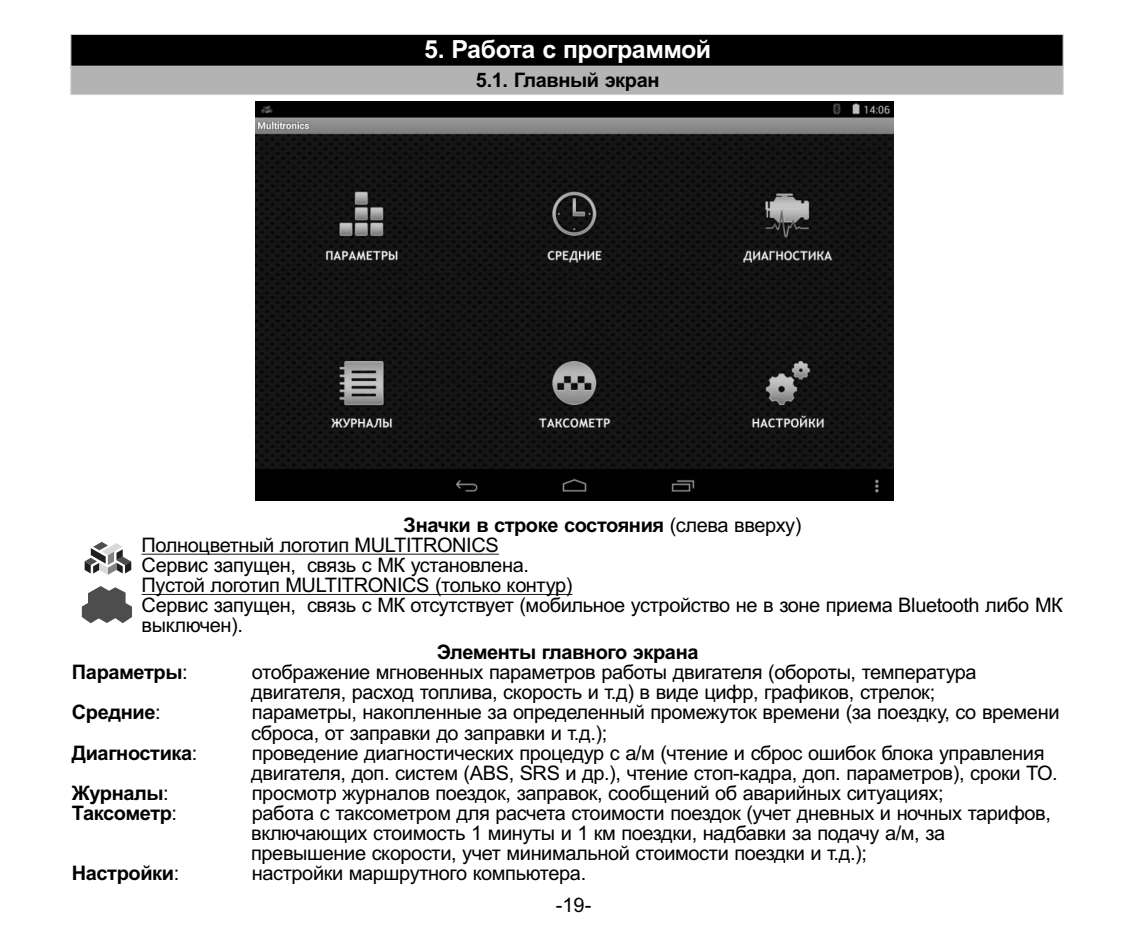
<style>
.page{position:relative;width:1134px;height:943px;background:#fff}
.page>*{position:absolute;margin:0;border:0;box-sizing:border-box;transform-origin:0 0}
.t1{font:700 25px "Arial";letter-spacing:-.02em;color:#fff}
.t2{font:20px/20px "Arial";letter-spacing:-.02em;color:#000}
.t3{font:700 20px "Arial";letter-spacing:-.02em;color:#000}
.s1{font-weight:700}
.s2{font-weight:400}
</style>
<div class="page">
<svg style="left:70px;top:34px;width:994px;height:61px;background:#5a5a5a"></svg>
<hr style="left:142px;top:553px;width:213px;height:1px;background:#000">
<hr style="left:142px;top:594px;width:143px;height:1px;background:#000">
<hr style="left:430px;top:594px;width:142px;height:1px;background:#000">
<hr style="left:355px;top:553px;width:144px;height:1px;background:#000">
<hr style="left:285px;top:594px;width:145px;height:1px;background:#000">
<svg style="left:85px;top:542px;width:46px;height:33px"></svg>
<svg style="left:81px;top:586px;width:51px;height:38px"></svg>
<img style="left:255px;top:102px;width:638px;height:398px">
<p class="t1" style="left:424px;top:39px;width:288px">5. Работа с программой</p>
<p class="t3" style="left:476px;top:72px;width:185px">5.1. Главный экран</p>
<p class="t2" style="left:142px;top:516px;width:923px;text-indent:262px"><span class="s1">Значки в строке состояния</span> (слева вверху)<br>Полноцветный логотип MULTITRONICS<br>Сервис запущен, связь с МК установлена.<br>Пустой логотип MULTITRONICS (только контур)<br>Сервис запущен, связь с МК отсутствует (мобильное устройство не в зоне приема Bluetooth либо МК выключен).</p>
<p class="t3" style="left:437px;top:644px;width:263px">Элементы главного экрана</p>
<p class="t3" style="left:72px;top:664px;width:117px">Параметры<span class="s2">:</span></p>
<p class="t2" style="left:251px;top:664px;width:727px">отображение мгновенных параметров работы двигателя (обороты, температура двигателя, расход топлива, скорость и т.д) в виде цифр, графиков, стрелок;</p>
<p class="t3" style="left:72px;top:704px;width:90px">Средние<span class="s2">:</span></p>
<p class="t2" style="left:251px;top:704px;width:810px">параметры, накопленные за определенный промежуток времени (за поездку, со времени сброса, от заправки до заправки и т.д.);</p>
<p class="t3" style="left:72px;top:745px;width:127px">Диагностика<span class="s2">:</span></p>
<p class="t2" style="left:251px;top:744px;width:808px">проведение диагностических процедур с а/м (чтение и сброс ошибок блока управления двигателя, доп. систем (ABS, SRS и др.), чтение стоп-кадра, доп. параметров), сроки ТО.</p>
<p class="t3" style="left:72px;top:785px;width:98px">Журналы<span class="s2">:</span></p>
<p class="t2" style="left:252px;top:784px;width:693px">просмотр журналов поездок, заправок, сообщений об аварийных ситуациях;</p>
<p class="t3" style="left:72px;top:805px;width:107px">Таксометр<span class="s2">:</span></p>
<p class="t2" style="left:251px;top:804px;width:801px">работа с таксометром для расчета стоимости поездок (учет дневных и ночных тарифов, включающих стоимость 1 минуты и 1 км поездки, надбавки за подачу а/м, за превышение скорости, учет минимальной стоимости поездки и т.д.);</p>
<p class="t3" style="left:72px;top:865px;width:109px">Настройки<span class="s2">:</span></p>
<p class="t2" style="left:252px;top:859px;width:341px;line-height:31.8px;text-align:right">настройки маршрутного компьютера. -19-</p>
</div>
